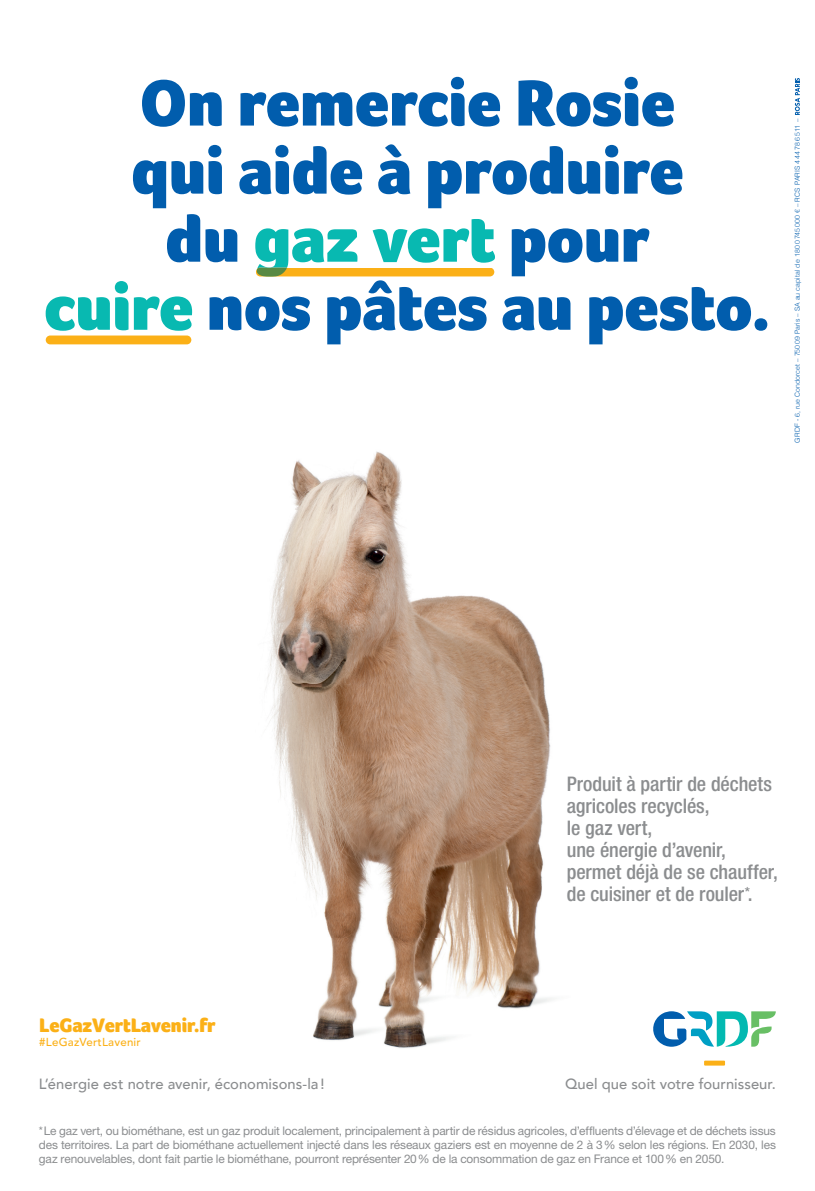
<style>
.page{position:relative;width:815px;height:1191px;background:#fff}
.page>*{position:absolute;margin:0;border:0;box-sizing:border-box;transform-origin:0 0}
.t1{font:900 67.12px/68px "Foco";letter-spacing:-.005em;color:#015dad;text-align:center}
.t2{font:500 condensed 20.12px/22px "Helvetica Neue LT Std";letter-spacing:-.005em;color:#8b8d8f}
.t3{font:900 20.12px "Foco";letter-spacing:-.01em;color:#fbb017}
.t4{font:500 14.75px "Avenir";color:#8b8d8f}
.t5{font:11.88px/13.8px "Helvetica Neue LT Std";letter-spacing:-.015em;color:#8b8d8f;text-align:justify}
.t6{font:500 11.5px "Avenir LT Std";letter-spacing:.02em;color:#fbb017}
.t7{font:300 6.88px "Helvetica";letter-spacing:.02em;color:#015dad}
.s1{color:#08b9b1}
</style>
<div class="page">
<img style="left:265px;top:451px;width:287px;height:597px">
<svg style="left:795px;top:78px;width:5px;height:37px"></svg>
<div style="left:256px;top:268px;width:238px;height:8px;background:#fbb017;border-radius:4px"></div>
<div style="left:46px;top:335px;width:145px;height:9px;background:#fbb017;border-radius:4px"></div>
<div style="left:704px;top:1060px;width:21px;height:5px;background:#fbb017"></div>
<svg style="left:653px;top:1011px;width:123px;height:35px"></svg>
<h1 class="t1" style="left:44px;top:69px;width:728px">On remercie Rosie<br>qui aide à produire<br>du <span class="s1">gaz vert</span> pour<br><span class="s1">cuire</span> nos pâtes au pesto.</h1>
<p class="t7" style="left:792px;top:443px;width:326px;rotate:-90deg">GRDF - 6, rue Condorcet – 75009 Paris – SA au capital de 1800 745 000 € – RCS PARIS 444 786 511 –</p>
<h2 class="t2" style="left:567px;top:772px;width:213px">Produit à partir de déchets agricoles recyclés,<br>le gaz vert,<br>une énergie d’avenir, permet déjà de se chauffer, de cuisiner et de rouler<sup>*</sup>.</h2>
<h2 class="t3" style="left:39px;top:1013px;width:178px">LeGazVertLavenir.fr</h2>
<p class="t6" style="left:39px;top:1035px;width:103px">#LeGazVertLavenir</p>
<p class="t4" style="left:39px;top:1071px;width:287px">L’énergie est notre avenir, économisons-la !</p>
<p class="t4" style="left:565px;top:1071px;width:212px">Quel que soit votre fournisseur.</p>
<p class="t5" style="left:39px;top:1123px;width:738px">*Le gaz vert, ou biométhane, est un gaz produit localement, principalement à partir de résidus agricoles, d’effluents d’élevage et de déchets issus des territoires. La part de biométhane actuellement injecté dans les réseaux gaziers est en moyenne de 2 à 3 % selon les régions. En 2030, les gaz renouvelables, dont fait partie le biométhane, pourront représenter 20 % de la consommation de gaz en France et 100 % en 2050.</p>
</div>
